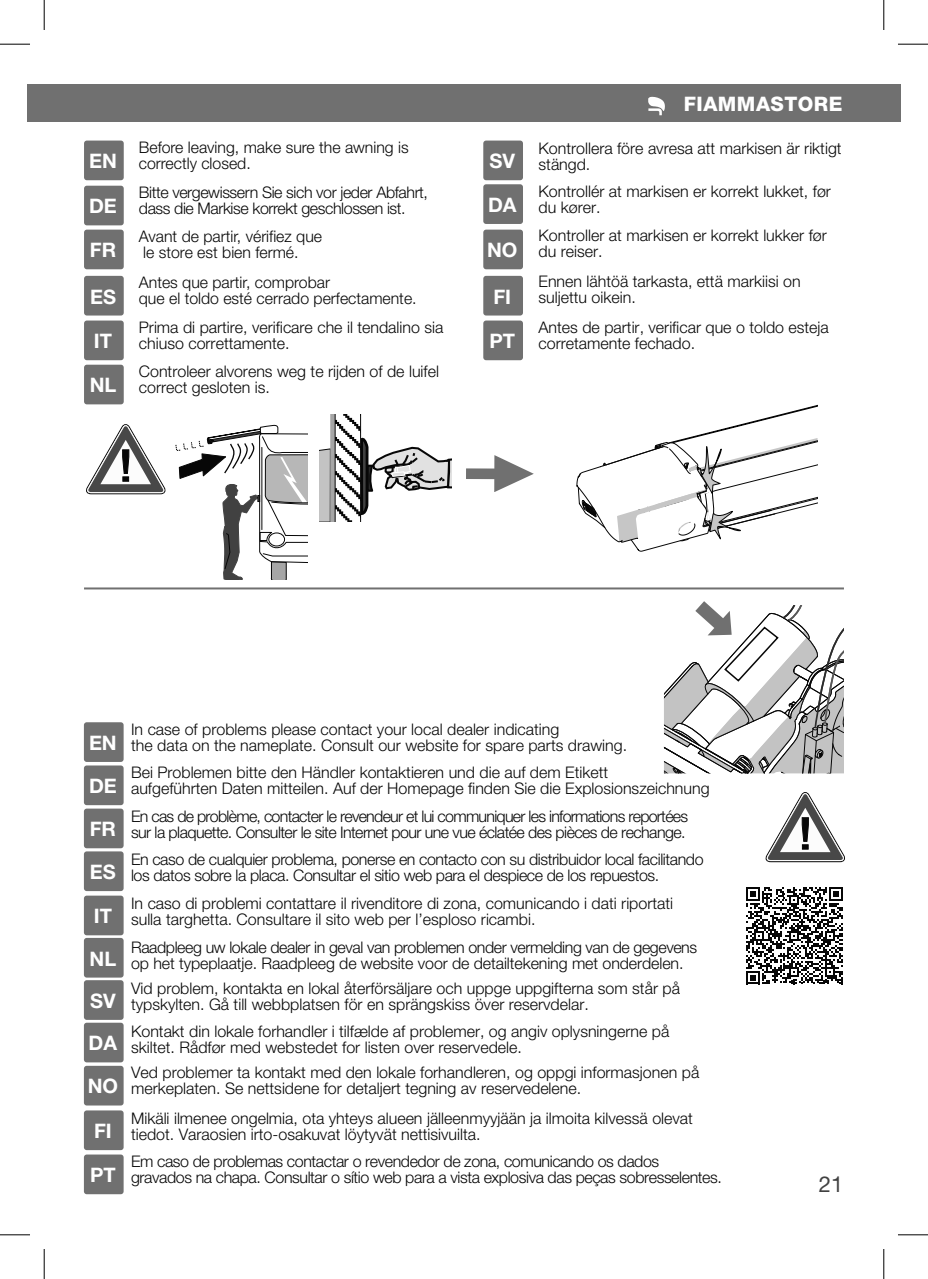
<style>
.page{position:relative;width:928px;height:1279px;background:#fff}
.page>*{position:absolute;margin:0;border:0;box-sizing:border-box;transform-origin:0 0}
.t1{font:22px "Helvetica Neue";color:#414141}
.t2{font:700 20px/42.6px "Helvetica Neue";color:#fff}
.t3{font:800 20px "Helvetica Neue";letter-spacing:.025em;color:#fff}
.t4{font:300 16px/16px "Helvetica Neue";color:#070707}
.t5{font:300 16px/16px "Helvetica Neue";letter-spacing:-.025em;color:#070707}
.t6{font:300 16px/16px "Helvetica Neue";letter-spacing:-.045em;color:#070707}
</style>
<div class="page">
<div style="left:27px;top:84px;width:873px;height:37px;background:#707070"></div>
<svg style="left:664px;top:601px;width:180px;height:173px"></svg>
<hr style="left:84px;top:587px;width:759px;height:2px;background:#707070">
<svg style="left:319px;top:415px;width:132px;height:107px"></svg>
<svg style="left:466px;top:455px;width:68px;height:37px"></svg>
<svg style="left:86px;top:424px;width:222px;height:156px"></svg>
<svg style="left:576px;top:405px;width:241px;height:147px"></svg>
<svg style="left:746px;top:887px;width:97px;height:97px"></svg>
<svg style="left:648px;top:97px;width:16px;height:18px"></svg>
<div style="left:84px;top:186px;width:40px;height:39px;background:#707070;border-radius:3px"></div>
<div style="left:84px;top:141px;width:40px;height:39px;background:#707070;border-radius:3px"></div>
<div style="left:84px;top:230px;width:40px;height:39px;background:#707070;border-radius:3px"></div>
<div style="left:84px;top:276px;width:40px;height:40px;background:#707070;border-radius:3px"></div>
<div style="left:84px;top:321px;width:40px;height:39px;background:#707070;border-radius:3px"></div>
<div style="left:84px;top:365px;width:40px;height:39px;background:#707070;border-radius:3px"></div>
<div style="left:483px;top:184px;width:40px;height:40px;background:#707070;border-radius:3px"></div>
<div style="left:483px;top:141px;width:40px;height:39px;background:#707070;border-radius:3px"></div>
<div style="left:483px;top:230px;width:40px;height:39px;background:#707070;border-radius:3px"></div>
<div style="left:483px;top:276px;width:40px;height:40px;background:#707070;border-radius:3px"></div>
<div style="left:483px;top:321px;width:40px;height:39px;background:#707070;border-radius:3px"></div>
<svg style="left:765px;top:792px;width:80px;height:71px"></svg>
<div style="left:84px;top:765px;width:40px;height:40px;background:#707070;border-radius:3px"></div>
<div style="left:84px;top:722px;width:40px;height:40px;background:#707070;border-radius:3px"></div>
<div style="left:84px;top:809px;width:40px;height:39px;background:#707070;border-radius:3px"></div>
<div style="left:84px;top:851px;width:40px;height:40px;background:#707070;border-radius:3px"></div>
<div style="left:84px;top:896px;width:40px;height:39px;background:#707070;border-radius:3px"></div>
<div style="left:84px;top:938px;width:40px;height:40px;background:#707070;border-radius:3px"></div>
<div style="left:84px;top:980px;width:40px;height:40px;background:#707070;border-radius:3px"></div>
<div style="left:84px;top:1023px;width:40px;height:39px;background:#707070;border-radius:3px"></div>
<div style="left:84px;top:1066px;width:40px;height:39px;background:#707070;border-radius:3px"></div>
<div style="left:84px;top:1110px;width:40px;height:40px;background:#707070;border-radius:3px"></div>
<div style="left:84px;top:1154px;width:40px;height:40px;background:#707070;border-radius:3px"></div>
<hr style="left:0;top:44px;width:30px;height:1px;background:#000">
<hr style="left:897px;top:44px;width:30px;height:1px;background:#000">
<hr style="left:0;top:1234px;width:30px;height:1px;background:#000">
<hr style="left:897px;top:1234px;width:30px;height:1px;background:#000">
<hr style="left:44px;top:0;width:1px;height:30px;background:#000">
<hr style="left:44px;top:1249px;width:1px;height:30px;background:#000">
<hr style="left:883px;top:0;width:1px;height:30px;background:#000">
<hr style="left:883px;top:1249px;width:1px;height:30px;background:#000">
<p class="t3" style="left:683px;top:92px;width:160px">FIAMMASTORE</p>
<p class="t2" style="left:89px;top:139px;width:29px">EN</p>
<p class="t2" style="left:89px;top:184px;width:29px">DE</p>
<p class="t2" style="left:90px;top:228px;width:28px">FR</p>
<p class="t2" style="left:90px;top:275px;width:27px">ES</p>
<p class="t2" style="left:94px;top:319px;width:20px">IT</p>
<p class="t2" style="left:90px;top:363px;width:28px">NL</p>
<p class="t4" style="left:139px;top:139px;width:271px">Before leaving, make sure the awning is correctly closed.</p>
<p class="t5" style="left:139px;top:184px;width:291px">Bitte vergewissern Sie sich vor jeder Abfahrt, dass die Markise korrekt geschlossen ist.</p>
<p class="t4" style="left:139px;top:228px;width:185px">Avant de partir, vérifiez que le store est bien fermé.</p>
<p class="t4" style="left:139px;top:274px;width:279px">Antes que partir, comprobar<br>que el toldo esté cerrado perfectamente.</p>
<p class="t4" style="left:139px;top:319px;width:306px">Prima di partire, verificare che il tendalino sia chiuso correttamente.</p>
<p class="t4" style="left:139px;top:363px;width:301px">Controleer alvorens weg te rijden of de luifel correct gesloten is.</p>
<p class="t2" style="left:489px;top:139px;width:27px">SV</p>
<p class="t2" style="left:488px;top:183px;width:30px">DA</p>
<p class="t2" style="left:487px;top:228px;width:32px">NO</p>
<p class="t2" style="left:493px;top:275px;width:19px">FI</p>
<p class="t2" style="left:489px;top:319px;width:27px">PT</p>
<p class="t4" style="left:538px;top:140px;width:304px">Kontrollera före avresa att markisen är riktigt stängd.</p>
<p class="t4" style="left:538px;top:183px;width:294px">Kontrollér at markisen er korrekt lukket, før du kører.</p>
<p class="t4" style="left:538px;top:227px;width:290px">Kontroller at markisen er korrekt lukker før du reiser.</p>
<p class="t4" style="left:538px;top:273px;width:263px">Ennen lähtöä tarkasta, että markiisi on suljettu oikein.</p>
<p class="t4" style="left:538px;top:319px;width:292px">Antes de partir, verificar que o toldo esteja corretamente fechado.</p>
<p class="t2" style="left:89px;top:721px;width:29px">EN</p>
<p class="t2" style="left:89px;top:764px;width:29px">DE</p>
<p class="t2" style="left:90px;top:807px;width:28px">FR<br>ES</p>
<p class="t2" style="left:88px;top:894px;width:32px;text-align:center">IT<br>NL<br>SV<br>DA<br>NO</p>
<p class="t2" style="left:94px;top:1109px;width:19px">FI</p>
<p class="t2" style="left:90px;top:1153px;width:27px">PT</p>
<p class="t4" style="left:131px;top:721px;width:497px">In case of problems please contact your local dealer indicating<br>the data on the nameplate. Consult our website for spare parts drawing.</p>
<p class="t4" style="left:131px;top:764px;width:580px">Bei Problemen bitte den Händler kontaktieren und die auf dem Etikett<br>aufgeführten Daten mitteilen. Auf der Homepage finden Sie die Explosionszeichnung</p>
<p class="t6" style="left:131px;top:807px;width:558px">En cas de problème, contacter le revendeur et lui communiquer les informations reportées sur la plaquette. Consulter le site Internet pour une vue éclatée des pièces de rechange.</p>
<p class="t5" style="left:131px;top:851px;width:574px">En caso de cualquier problema, ponerse en contacto con su distribuidor local facilitando los datos sobre la placa. Consultar el sitio web para el despiece de los repuestos.</p>
<p class="t4" style="left:131px;top:895px;width:543px">In caso di problemi contattare il rivenditore di zona, comunicando i dati riportati sulla targhetta. Consultare il sito web per l’esploso ricambi.</p>
<p class="t5" style="left:131px;top:939px;width:567px">Raadpleeg uw lokale dealer in geval van problemen onder vermelding van de gegevens op het typeplaatje. Raadpleeg de website voor de detailtekening met onderdelen.</p>
<p class="t4" style="left:131px;top:980px;width:550px">Vid problem, kontakta en lokal återförsäljare och uppge uppgifterna som står på typskylten. Gå till webbplatsen för en sprängskiss över reservdelar.</p>
<p class="t4" style="left:131px;top:1023px;width:539px">Kontakt din lokale forhandler i tilfælde af problemer, og angiv oplysningerne på skiltet. Rådfør med webstedet for listen over reservedele.</p>
<p class="t4" style="left:131px;top:1064px;width:569px">Ved problemer ta kontakt med den lokale forhandleren, og oppgi informasjonen på merkeplaten. Se nettsidene for detaljert tegning av reservedelene.</p>
<p class="t4" style="left:131px;top:1110px;width:563px">Mikäli ilmenee ongelmia, ota yhteys alueen jälleenmyyjään ja ilmoita kilvessä olevat tiedot. Varaosien irto-osakuvat löytyvät nettisivuilta.</p>
<p class="t5" style="left:131px;top:1153px;width:592px">Em caso de problemas contactar o revendedor de zona, comunicando os dados gravados na chapa. Consultar o sítio web para a vista explosiva das peças sobresselentes.</p>
<h1 class="t1" style="left:818px;top:1171px;width:26px">21</h1>
</div>
